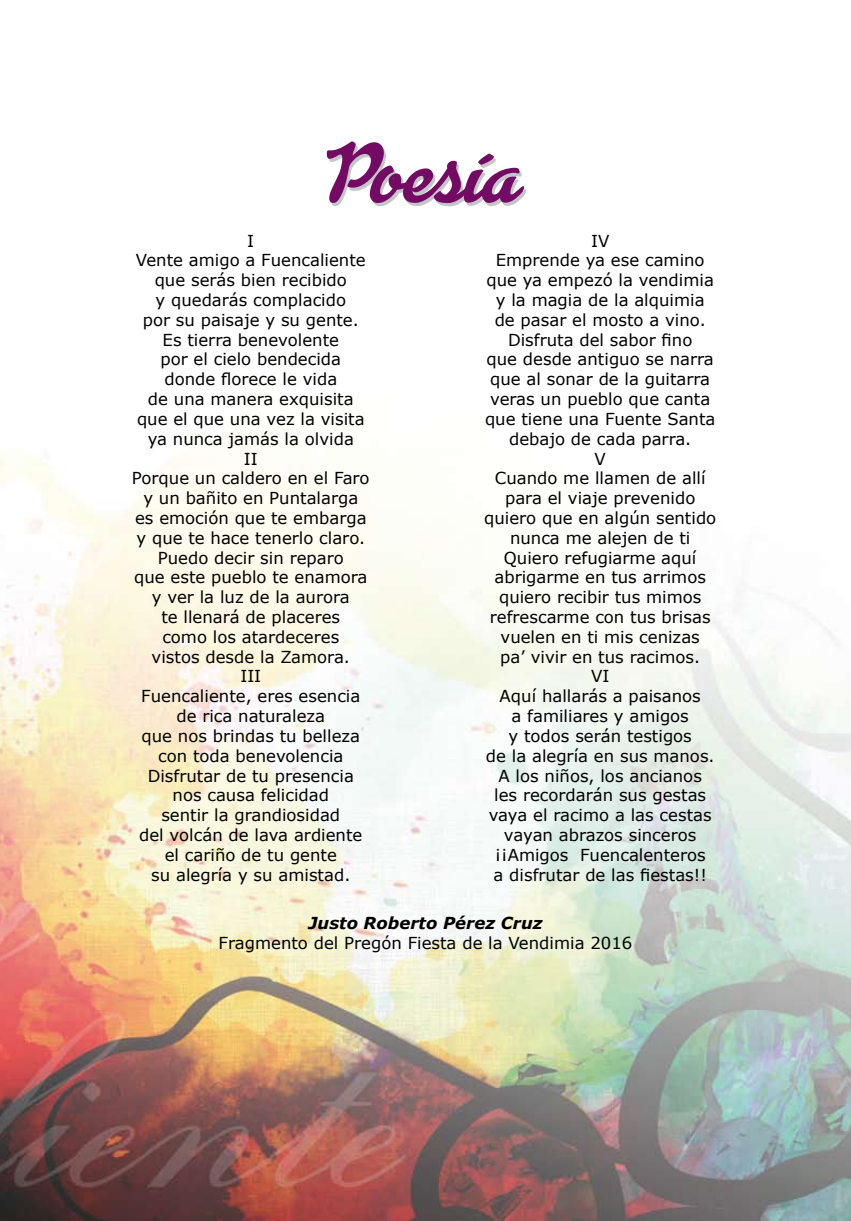
<style>
.page{position:relative;width:851px;height:1221px;background:#fff}
.page>*{position:absolute;margin:0;border:0;box-sizing:border-box;transform-origin:0 0}
.t1{font:700 75px "Advertising Script";color:#730b64}
.t2{font:16.5px/19.8px "Verdana";color:#000;text-align:center}
.t3{font:italic 700 16.5px "Verdana";color:#000}
</style>
<div class="page">
<img style="left:0;top:454px;width:850px;height:766px">
<h1 class="t1" style="left:330px;top:133px;width:191px">Poesía</h1>
<p class="t2" style="left:132px;top:230px;width:239px">I<br>Vente amigo a Fuencaliente que serás bien recibido<br>y quedarás complacido<br>por su paisaje y su gente.<br>Es tierra benevolente<br>por el cielo bendecida<br>donde florece le vida<br>de una manera exquisita que el que una vez la visita ya nunca jamás la olvida<br>II<br>Porque un caldero en el Faro y un bañito en Puntalarga<br>es emoción que te embarga y que te hace tenerlo claro.<br>Puedo decir sin reparo<br>que este pueblo te enamora y ver la luz de la aurora<br>te llenará de placeres<br>como los atardeceres<br>vistos desde la Zamora.<br>III<br>Fuencaliente, eres esencia de rica naturaleza<br>que nos brindas tu belleza con toda benevolencia<br>Disfrutar de tu presencia nos causa felicidad<br>sentir la grandiosidad<br>del volcán de lava ardiente el cariño de tu gente<br>su alegría y su amistad.</p>
<p class="t2" style="left:484px;top:230px;width:234px">IV<br>Emprende ya ese camino que ya empezó la vendimia y la magia de la alquimia de pasar el mosto a vino.<br>Disfruta del sabor fino<br>que desde antiguo se narra que al sonar de la guitarra veras un pueblo que canta que tiene una Fuente Santa debajo de cada parra.<br>V<br>Cuando me llamen de allí para el viaje prevenido quiero que en algún sentido nunca me alejen de ti<br>Quiero refugiarme aquí abrigarme en tus arrimos quiero recibir tus mimos refrescarme con tus brisas vuelen en ti mis cenizas<br>pa’ vivir en tus racimos.<br>VI<br>Aquí hallarás a paisanos<br>a familiares y amigos<br>y todos serán testigos<br>de la alegría en sus manos.<br>A los niños, los ancianos<br>les recordarán sus gestas vaya el racimo a las cestas vayan abrazos sinceros ¡¡Amigos Fuencalenteros<br>a disfrutar de las fiestas!!</p>
<p class="t3" style="left:308px;top:911px;width:236px">Justo Roberto Pérez Cruz</p>
<p class="t2" style="left:218px;top:933px;width:415px">Fragmento del Pregón Fiesta de la Vendimia 2016</p>
</div>
